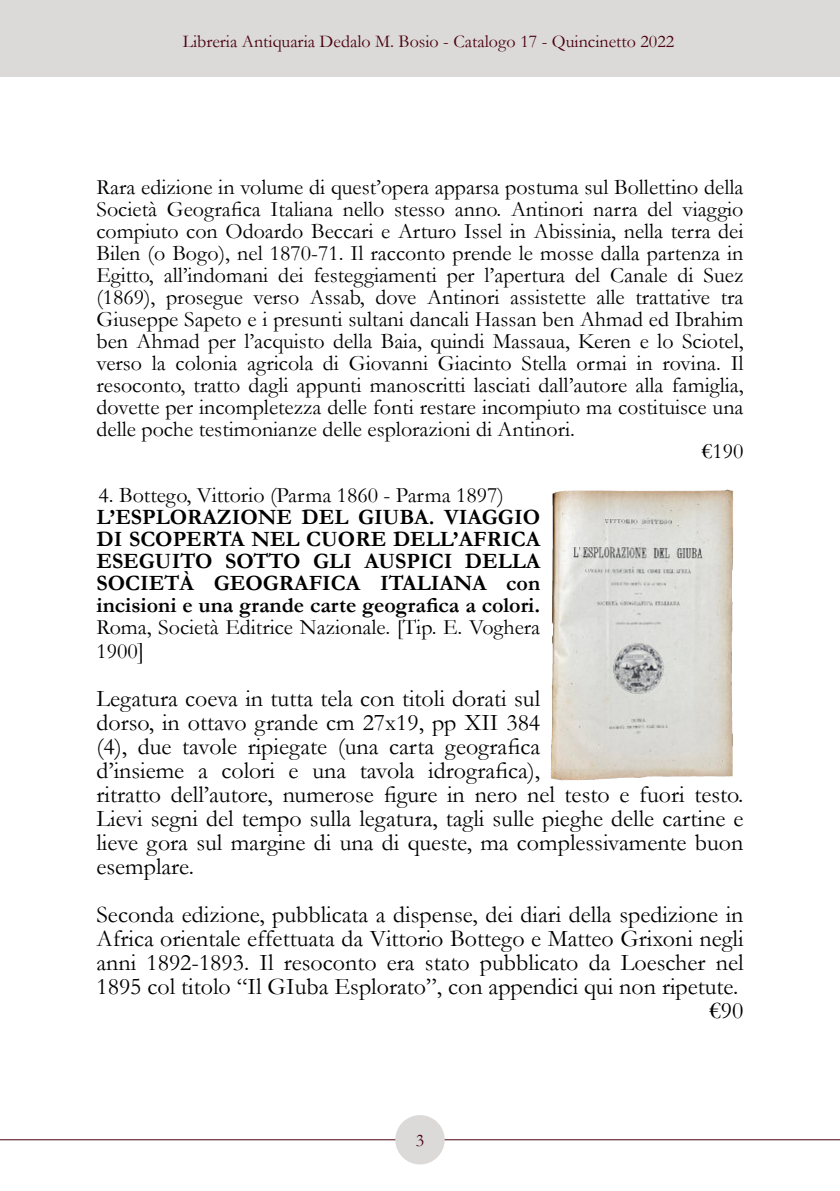
<style>
.page{position:relative;width:840px;height:1191px;background:#fff}
.page>*{position:absolute;margin:0;border:0;box-sizing:border-box;transform-origin:0 0}
.t1{font:24px/24px "Garamond";color:#000}
.t2{font:22px/24px "Garamond";color:#000}
.t3{font:700 22px/22px "Garamond";color:#000;text-align:justify}
.t4{font:18px "Garamond";color:#4a000e}
.s1{font-size:24px}
</style>
<div class="page">
<div style="left:0;top:0;width:839px;height:77px;background:#dbdad8"></div>
<hr style="left:0;top:1139px;width:839px;height:1px;background:#4a000e">
<div style="left:395px;top:1115px;width:49px;height:49px;background:#dbdad8;border-radius:50%"></div>
<img style="left:550px;top:489px;width:183px;height:292px">
<p class="t4" style="left:183px;top:35px;width:492px">Libreria Antiquaria Dedalo M. Bosio - Catalogo 17 - Quincinetto 2022</p>
<p class="t2" style="left:96px;top:177px;width:648px">Rara edizione in volume di quest’opera apparsa postuma sul Bollettino della</p>
<p class="t2" style="left:96px;top:199px;width:648px">Società Geografica Italiana nello stesso anno. Antinori narra del viaggio</p>
<p class="t2" style="left:96px;top:221px;width:648px">compiuto con Odoardo Beccari e Arturo Issel in Abissinia, nella terra dei</p>
<p class="t2" style="left:96px;top:243px;width:648px">Bilen (o Bogo), nel 1870-71. Il racconto prende le mosse dalla partenza in</p>
<p class="t2" style="left:96px;top:265px;width:648px">Egitto, all’indomani dei festeggiamenti per l’apertura del Canale di Suez</p>
<p class="t2" style="left:96px;top:287px;width:648px">(1869), prosegue verso Assab, dove Antinori assistette alle trattative tra</p>
<p class="t2" style="left:96px;top:309px;width:648px">Giuseppe Sapeto e i presunti sultani dancali Hassan ben Ahmad ed Ibrahim</p>
<p class="t2" style="left:96px;top:331px;width:648px">ben Ahmad per l’acquisto della Baia, quindi Massaua, Keren e lo Sciotel,</p>
<p class="t2" style="left:96px;top:353px;width:648px">verso la colonia agricola di Giovanni Giacinto Stella ormai in rovina. Il</p>
<p class="t2" style="left:96px;top:375px;width:648px">resoconto, tratto dagli appunti manoscritti lasciati dall’autore alla famiglia,</p>
<p class="t2" style="left:96px;top:397px;width:648px">dovette per incompletezza delle fonti restare incompiuto ma costituisce una</p>
<p class="t2" style="left:96px;top:419px;width:479px">delle poche testimonianze delle esplorazioni di Antinori.</p>
<p class="t2" style="left:701px;top:441px;width:43px">€190</p>
<p class="t2" style="left:98px;top:485px;width:407px">4. Bottego, Vittorio (Parma 1860 - Parma 1897)</p>
<p class="t3" style="left:96px;top:508px;width:445px">L’ESPLORAZIONE DEL GIUBA. VIAGGIO DI SCOPERTA NEL CUORE DELL’AFRICA ESEGUITO SOTTO GLI AUSPICI DELLA SOCIETÀ GEOGRAFICA ITALIANA con incisioni e una grande carte geografica a colori.</p>
<p class="t2" style="left:96px;top:617px;width:445px">Roma, Società Editrice Nazionale. [Tip. E. Voghera<br>1900<span class="s1">]</span></p>
<p class="t1" style="left:96px;top:689px;width:648px">Legatura coeva in tutta tela con titoli dorati sul<br>dorso, in ottavo grande cm 27x19, pp XII 384<br>(4), due tavole ripiegate (una carta geografica<br>d’insieme a colori e una tavola idrografica),<br>ritratto dell’autore, numerose figure in nero nel testo e fuori testo.<br>Lievi segni del tempo sulla legatura, tagli sulle pieghe delle cartine e lieve gora sul margine di una di queste, ma complessivamente buon esemplare.</p>
<p class="t1" style="left:96px;top:905px;width:648px;text-align:right">Seconda edizione, pubblicata a dispense, dei diari della spedizione in Africa orientale effettuata da Vittorio Bottego e Matteo Grixoni negli anni 1892-1893. Il resoconto era stato pubblicato da Loescher nel 1895 col titolo “Il GIuba Esplorato”, con appendici qui non ripetute. €90</p>
<p class="t4" style="left:415px;top:1133px;width:10px">3</p>
</div>
